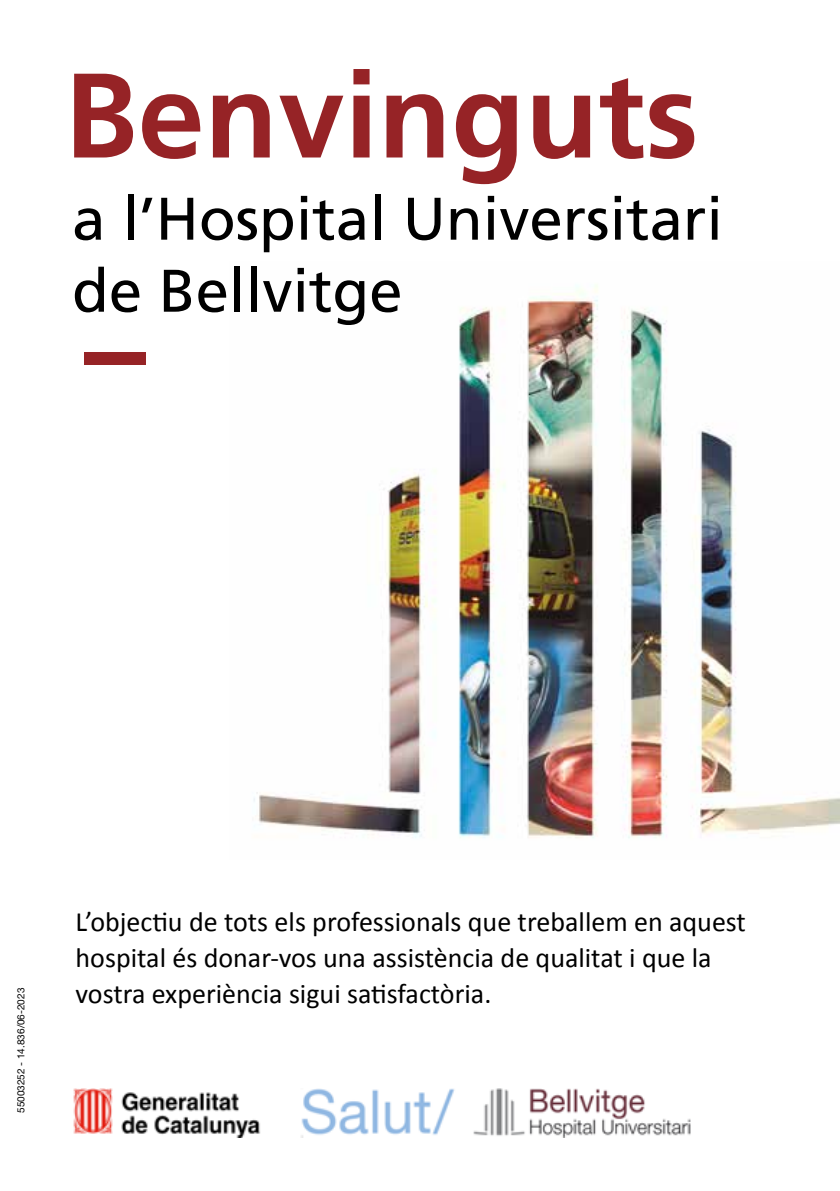
<style>
.page{position:relative;width:840px;height:1191px;background:#fff}
.page>*{position:absolute;margin:0;border:0;box-sizing:border-box;transform-origin:0 0}
.t1{font:700 120px "Frutiger";color:#962326}
.t2{font:60px/72px "Frutiger";color:#000}
.t3{font:28px/36px "Calibri";color:#000}
.t4{font:10px "Helvetica Neue LT Std";color:#000}
</style>
<div class="page">
<img style="left:253px;top:285px;width:586px;height:553px">
<img style="left:73px;top:1089px;width:618px;height:48px">
<div style="left:84px;top:352px;width:61px;height:13px;background:#962326"></div>
<h1 class="t1" style="left:64px;top:45px;width:635px">Benvinguts</h1>
<h2 class="t2" style="left:72px;top:182px;width:652px">a l’Hospital Universitari de Bellvitge</h2>
<p class="t4" style="left:15px;top:1113px;width:127px;rotate:-90deg">55003252 - 14.836/06-2023</p>
<p class="t3" style="left:76px;top:904px;width:671px">L’objectiu de tots els professionals que treballem en aquest hospital és donar-vos una assistència de qualitat i que la vostra experiència sigui satisfactòria.</p>
</div>
